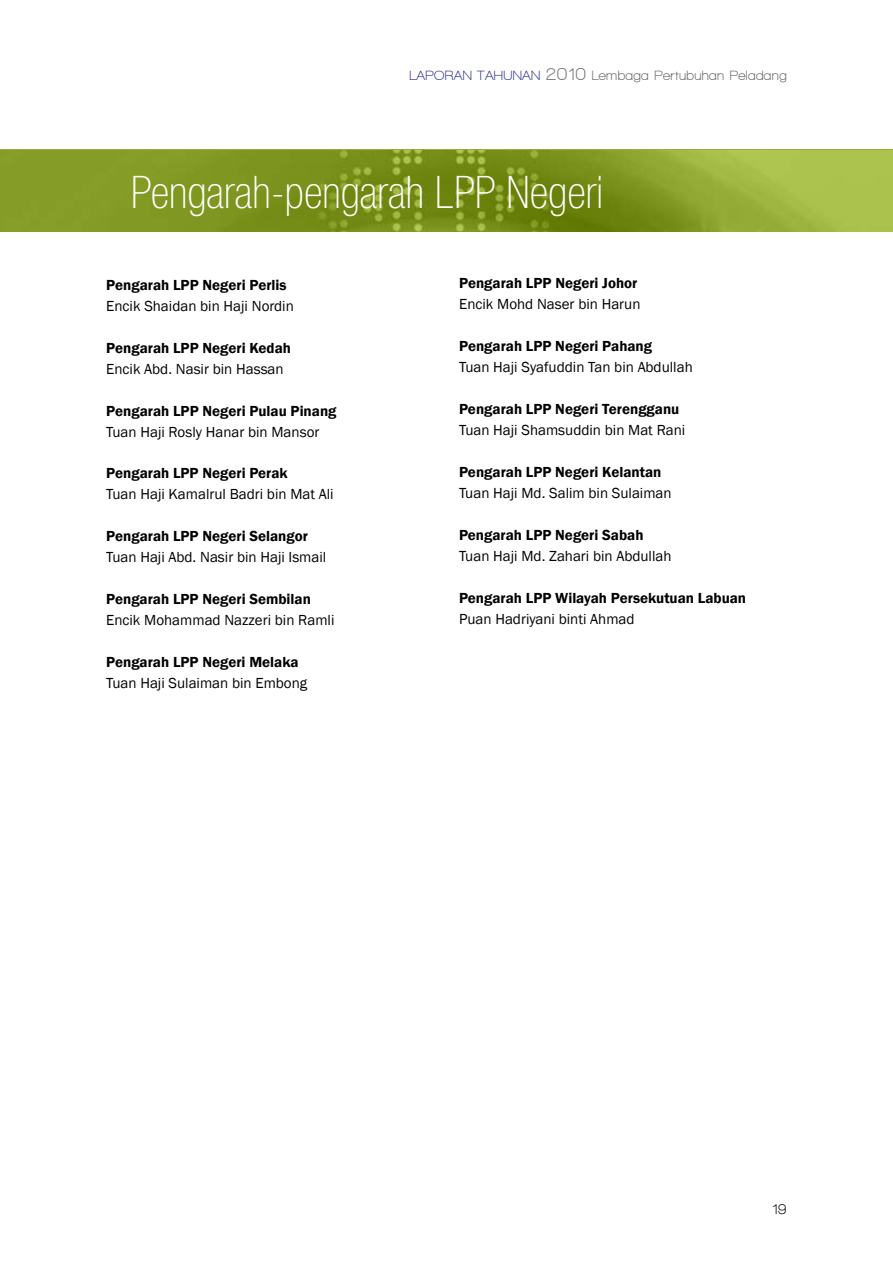
<style>
.page{position:relative;width:893px;height:1263px;background:#fff}
.page>*{position:absolute;margin:0;border:0;box-sizing:border-box;transform-origin:0 0}
.t1{font:100 condensed 45px "Helvetica Neue";color:#fff}
.t2{font:15px "Franklin Gothic";color:#000}
.t3{font:600 15px "Franklin Gothic";color:#000}
.t4{font:700 15px "Walkway";color:#000}
.t5{font:700 13.5px "Walkway";letter-spacing:.025em;color:#636467}
.s1{color:#2e3192}
.s2{font-size:18px;color:#6d6f71}
</style>
<div class="page">
<img style="left:0;top:150px;width:893px;height:81px">
<p class="t5" style="left:409px;top:68px;width:379px"><span class="s1">Laporan Tahunan</span> <span class="s2">2010</span> Lembaga Pertubuhan Peladang</p>
<h1 class="t1" style="left:131px;top:167px;width:474px">Pengarah-pengarah LPP Negeri</h1>
<p class="t3" style="left:106px;top:275px;width:182px">Pengarah Lpp Negeri Perlis</p>
<p class="t2" style="left:106px;top:296px;width:189px">Encik Shaidan bin Haji Nordin</p>
<p class="t3" style="left:106px;top:338px;width:186px">Pengarah Lpp Negeri Kedah</p>
<p class="t2" style="left:106px;top:359px;width:179px">Encik Abd. Nasir bin Hassan</p>
<p class="t3" style="left:106px;top:401px;width:232px">Pengarah Lpp Negeri Pulau Pinang</p>
<p class="t2" style="left:106px;top:422px;width:215px">Tuan Haji Rosly Hanar bin Mansor</p>
<p class="t3" style="left:106px;top:464px;width:183px">Pengarah Lpp Negeri Perak</p>
<p class="t2" style="left:106px;top:485px;width:229px">Tuan Haji Kamalrul Badri bin Mat Ali</p>
<p class="t3" style="left:106px;top:527px;width:203px">Pengarah Lpp Negeri Selangor</p>
<p class="t2" style="left:106px;top:548px;width:222px">Tuan Haji Abd. Nasir bin Haji Ismail</p>
<p class="t3" style="left:106px;top:590px;width:206px">Pengarah Lpp Negeri Sembilan</p>
<p class="t2" style="left:106px;top:611px;width:230px">Encik Mohammad Nazzeri bin Ramli</p>
<p class="t3" style="left:106px;top:653px;width:194px">Pengarah Lpp Negeri Melaka</p>
<p class="t2" style="left:106px;top:674px;width:203px">Tuan Haji Sulaiman bin Embong</p>
<p class="t3" style="left:459px;top:274px;width:180px">Pengarah Lpp Negeri Johor</p>
<p class="t2" style="left:459px;top:295px;width:183px">Encik Mohd Naser bin Harun</p>
<p class="t3" style="left:459px;top:337px;width:195px">Pengarah Lpp Negeri Pahang</p>
<p class="t2" style="left:459px;top:358px;width:235px">Tuan Haji Syafuddin Tan bin Abdullah</p>
<p class="t3" style="left:459px;top:400px;width:222px">Pengarah Lpp Negeri Terengganu</p>
<p class="t2" style="left:459px;top:421px;width:228px">Tuan Haji Shamsuddin bin Mat Rani</p>
<p class="t3" style="left:459px;top:463px;width:204px">Pengarah Lpp Negeri Kelantan</p>
<p class="t2" style="left:459px;top:484px;width:214px">Tuan Haji Md. Salim bin Sulaiman</p>
<p class="t3" style="left:459px;top:526px;width:186px">Pengarah Lpp Negeri Sabah</p>
<p class="t2" style="left:459px;top:547px;width:214px">Tuan Haji Md. Zahari bin Abdullah</p>
<p class="t3" style="left:459px;top:589px;width:289px">Pengarah Lpp Wilayah Persekutuan Labuan</p>
<p class="t2" style="left:459px;top:610px;width:177px">Puan Hadriyani binti Ahmad</p>
<p class="t4" style="left:772px;top:1200px;width:16px">19</p>
</div>
